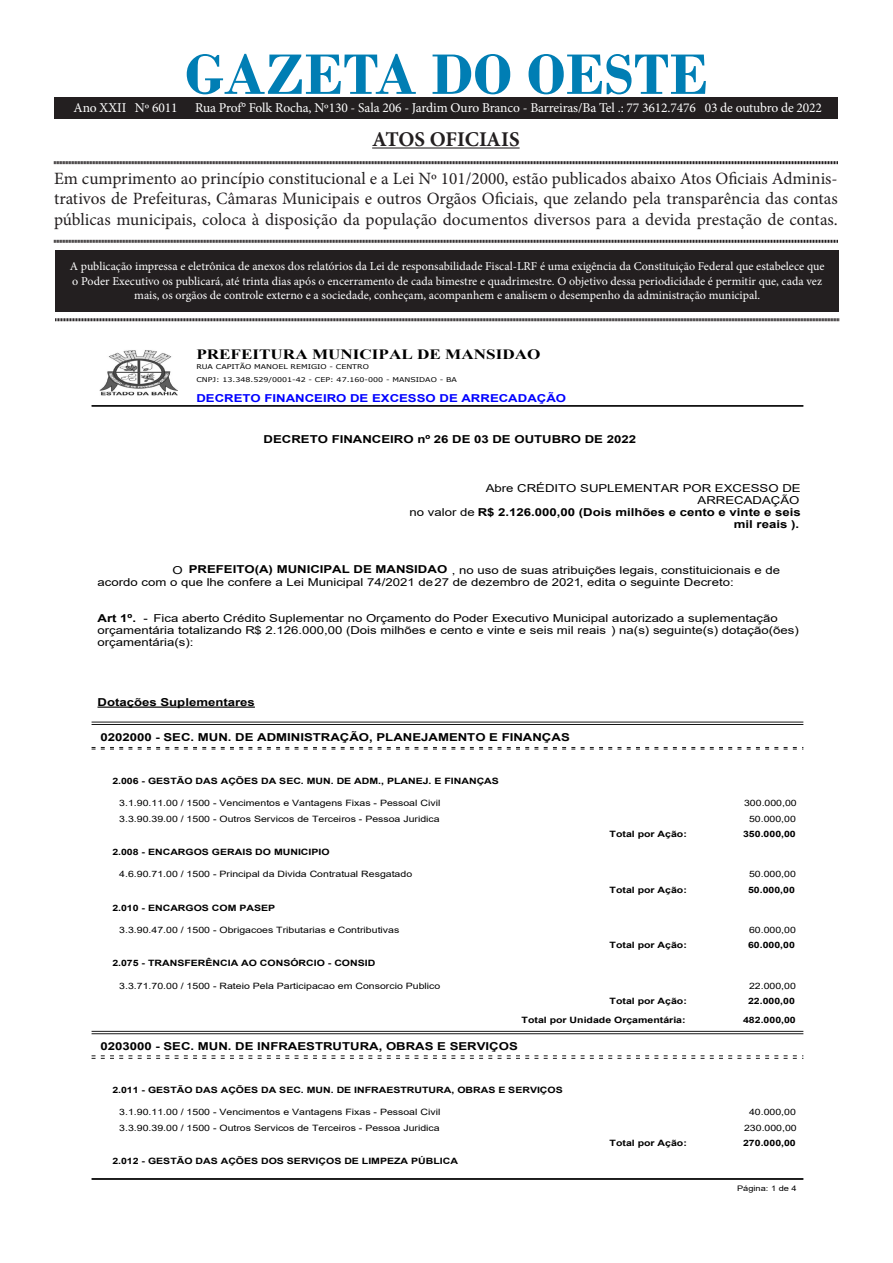
<style>
.page{position:relative;width:893px;height:1263px;background:#fff}
.page>*{position:absolute;margin:0;border:0;box-sizing:border-box;transform-origin:0 0}
.t1{font:700 60px "Bodoni";color:#007eb4}
.t2{font:700 21px "Minion Pro";letter-spacing:-.005em;color:#231f20}
.t3{font:17.25px/20.7px "Minion Pro";color:#231f20;text-align:justify}
.t4{font:700 14.25px "Times New Roman";color:#000;scale:1.21 1}
.t5{font:13.5px "Minion Pro";letter-spacing:-.01em;color:#fff}
.t6{font:12px/14.4px "Minion Pro";color:#fff;text-align:center}
.t7{font:10.95px/12px "Arial";color:#000;scale:1.21 1}
.t8{font:700 10.95px "Arial";color:#000;scale:1.21 1}
.t9{font:700 10.95px "Arial";color:#00f;scale:1.21 1}
.t10{font:8.7px "Arial";color:#000;scale:1.21 1}
.t11{font:700 8.7px "Arial";color:#000;scale:1.21 1}
.t12{font:7.65px "Arial";color:#000;scale:1.21 1}
.t13{font:6.6px/12.3px "Verdana";color:#000;scale:1.21 1}
.s1{font-weight:700}
</style>
<div class="page">
<div style="left:55px;top:250px;width:784px;height:61px;background:#231f20"></div>
<hr style="left:372px;top:147px;width:148px;height:2px;background:#231f20">
<svg style="left:54px;top:161px;width:784px;height:4px;background:#908e8e"></svg>
<svg style="left:54px;top:239px;width:784px;height:4px;background:#908e8e"></svg>
<svg style="left:55px;top:318px;width:784px;height:4px;background:#908e8e"></svg>
<div style="left:54px;top:98px;width:784px;height:20px;background:#231f20"></div>
<img style="left:99px;top:350px;width:79px;height:46px">
<hr style="left:92px;top:405px;width:711px;height:1px;background:#000">
<hr style="left:92px;top:406px;width:711px;height:1px;background:#000">
<hr style="left:97px;top:706px;width:158px;height:2px;background:#000">
<hr style="left:92px;top:722px;width:711px;height:1px;background:#000">
<hr style="left:92px;top:724px;width:711px;height:1px;background:#000">
<svg style="left:92px;top:747px;width:711px;height:3px"></svg>
<hr style="left:92px;top:1031px;width:711px;height:1px;background:#000">
<hr style="left:92px;top:1033px;width:711px;height:1px;background:#000">
<svg style="left:92px;top:1055px;width:711px;height:4px"></svg>
<hr style="left:92px;top:1178px;width:711px;height:1px;background:#000">
<hr style="left:92px;top:1179px;width:711px;height:1px;background:#000">
<p class="t1" style="left:185px;top:39px;width:525px">GAZETA DO OESTE</p>
<p class="t2" style="left:372px;top:124px;width:149px">ATOS OFICIAIS</p>
<p class="t3" style="left:54px;top:168px;width:785px">Em cumprimento ao princípio constitucional e a Lei Nº 101/2000, estão publicados abaixo Atos Oficiais Adminis&shy;trativos de Prefeituras, Câmaras Municipais e outros Orgãos Oficiais, que zelando pela transparência das contas públicas municipais, coloca à disposição da população documentos diversos para a devida prestação de contas.</p>
<p class="t6" style="left:70px;top:259px;width:756px">A publicação impressa e eletrônica de anexos dos relatórios da Lei de responsabilidade Fiscal-LRF é uma exigência da Constituição Federal que estabelece que o Poder Executivo os publicará, até trinta dias após o encerramento de cada bimestre e quadrimestre. O objetivo dessa periodicidade é permitir que, cada vez mais, os orgãos de controle externo e a sociedade, conheçam, acompanhem e analisem o desempenho da administração municipal.</p>
<p class="t5" style="left:74px;top:98px;width:106px">Ano XXII Nº 6011</p>
<p class="t5" style="left:195px;top:98px;width:628px">Rua Prof° Folk Rocha, Nº130 - Sala 206 - Jardim Ouro Branco - Barreiras/Ba Tel .: 77 3612.7476 03 de outubro de 2022</p>
<p class="t4" style="left:196px;top:344px;width:286px">PREFEITURA MUNICIPAL DE MANSIDAO</p>
<p class="t13" style="left:196px;top:361px;width:217px">RUA CAPITÃO MANOEL REMIGIO - CENTRO<br>CNPJ: 13.348.529/0001-42 - CEP: 47.160-000 - MANSIDAO - BA</p>
<p class="t9" style="left:196px;top:390px;width:307px">DECRETO FINANCEIRO DE EXCESSO DE ARRECADAÇÃO</p>
<p class="t8" style="left:264px;top:431px;width:309px">DECRETO FINANCEIRO nº 26 DE 03 DE OUTUBRO DE 2022</p>
<p class="t7" style="left:410px;top:482px;width:325px;text-align:right">Abre CRÉDITO SUPLEMENTAR POR EXCESSO DE<br>ARRECADAÇÃO<br>no valor de <span class="s1">R$ 2.126.000,00 (Dois milhões e cento e vinte e seis mil reais ).</span></p>
<p class="t7" style="left:98px;top:564px;width:565px;text-indent:75px">O <span class="s1">PREFEITO(A) MUNICIPAL DE MANSIDAO</span> , no uso de suas atribuições legais, constituicionais e de acordo com o que lhe confere a Lei Municipal 74/2021 de27 de dezembro de 2021, edita o seguinte Decreto:</p>
<p class="t7" style="left:98px;top:612px;width:581px"><span class="s1">Art 1º.</span> - Fica aberto Crédito Suplementar no Orçamento do Poder Executivo Municipal autorizado a suplementação orçamentária totalizando R$ 2.126.000,00 (Dois milhões e cento e vinte e seis mil reais ) na(s) seguinte(s) dotação(ões) orçamentária(s):</p>
<p class="t8" style="left:97px;top:694px;width:132px">Dotações Suplementares</p>
<p class="t8" style="left:100px;top:730px;width:389px">0202000 - SEC. MUN. DE ADMINISTRAÇÃO, PLANEJAMENTO E FINANÇAS</p>
<p class="t11" style="left:112px;top:775px;width:321px">2.006 - GESTÃO DAS AÇÕES DA SEC. MUN. DE ADM., PLANEJ. E FINANÇAS</p>
<p class="t10" style="left:119px;top:797px;width:267px">3.1.90.11.00 / 1500 - Vencimentos e Vantagens Fixas - Pessoal Civil</p>
<p class="t10" style="left:744px;top:797px;width:45px">300.000,00</p>
<p class="t10" style="left:119px;top:812px;width:266px">3.3.90.39.00 / 1500 - Outros Servicos de Terceiros - Pessoa Juridica</p>
<p class="t10" style="left:749px;top:812px;width:40px">50.000,00</p>
<p class="t11" style="left:610px;top:828px;width:65px">Total por Ação:</p>
<p class="t11" style="left:743px;top:828px;width:45px">350.000,00</p>
<p class="t11" style="left:112px;top:846px;width:181px">2.008 - ENCARGOS GERAIS DO MUNICIPIO</p>
<p class="t10" style="left:119px;top:868px;width:244px">4.6.90.71.00 / 1500 - Principal da Divida Contratual Resgatado</p>
<p class="t10" style="left:749px;top:868px;width:40px">50.000,00</p>
<p class="t11" style="left:610px;top:883px;width:65px">Total por Ação:</p>
<p class="t11" style="left:748px;top:883px;width:40px">50.000,00</p>
<p class="t11" style="left:112px;top:901px;width:136px">2.010 - ENCARGOS COM PASEP</p>
<p class="t10" style="left:119px;top:924px;width:233px">3.3.90.47.00 / 1500 - Obrigacoes Tributarias e Contributivas</p>
<p class="t10" style="left:749px;top:924px;width:40px">60.000,00</p>
<p class="t11" style="left:610px;top:939px;width:65px">Total por Ação:</p>
<p class="t11" style="left:748px;top:939px;width:40px">60.000,00</p>
<p class="t11" style="left:112px;top:957px;width:219px">2.075 - TRANSFERÊNCIA AO CONSÓRCIO - CONSID</p>
<p class="t10" style="left:119px;top:979px;width:267px">3.3.71.70.00 / 1500 - Rateio Pela Participacao em Consorcio Publico</p>
<p class="t10" style="left:749px;top:979px;width:40px">22.000,00</p>
<p class="t11" style="left:610px;top:995px;width:65px">Total por Ação:</p>
<p class="t11" style="left:748px;top:995px;width:40px">22.000,00</p>
<p class="t11" style="left:522px;top:1014px;width:137px">Total por Unidade Orçamentária:</p>
<p class="t11" style="left:743px;top:1014px;width:45px">482.000,00</p>
<p class="t8" style="left:100px;top:1039px;width:346px">0203000 - SEC. MUN. DE INFRAESTRUTURA, OBRAS E SERVIÇOS</p>
<p class="t11" style="left:112px;top:1084px;width:374px">2.011 - GESTÃO DAS AÇÕES DA SEC. MUN. DE INFRAESTRUTURA, OBRAS E SERVIÇOS</p>
<p class="t10" style="left:119px;top:1106px;width:267px">3.1.90.11.00 / 1500 - Vencimentos e Vantagens Fixas - Pessoal Civil</p>
<p class="t10" style="left:749px;top:1106px;width:40px">40.000,00</p>
<p class="t10" style="left:119px;top:1122px;width:266px">3.3.90.39.00 / 1500 - Outros Servicos de Terceiros - Pessoa Juridica</p>
<p class="t10" style="left:744px;top:1122px;width:45px">230.000,00</p>
<p class="t11" style="left:610px;top:1137px;width:65px">Total por Ação:</p>
<p class="t11" style="left:743px;top:1137px;width:45px">270.000,00</p>
<p class="t11" style="left:112px;top:1155px;width:287px">2.012 - GESTÃO DAS AÇÕES DOS SERVIÇOS DE LIMPEZA PÚBLICA</p>
<p class="t12" style="left:737px;top:1183px;width:51px">Página: 1 de 4</p>
</div>
